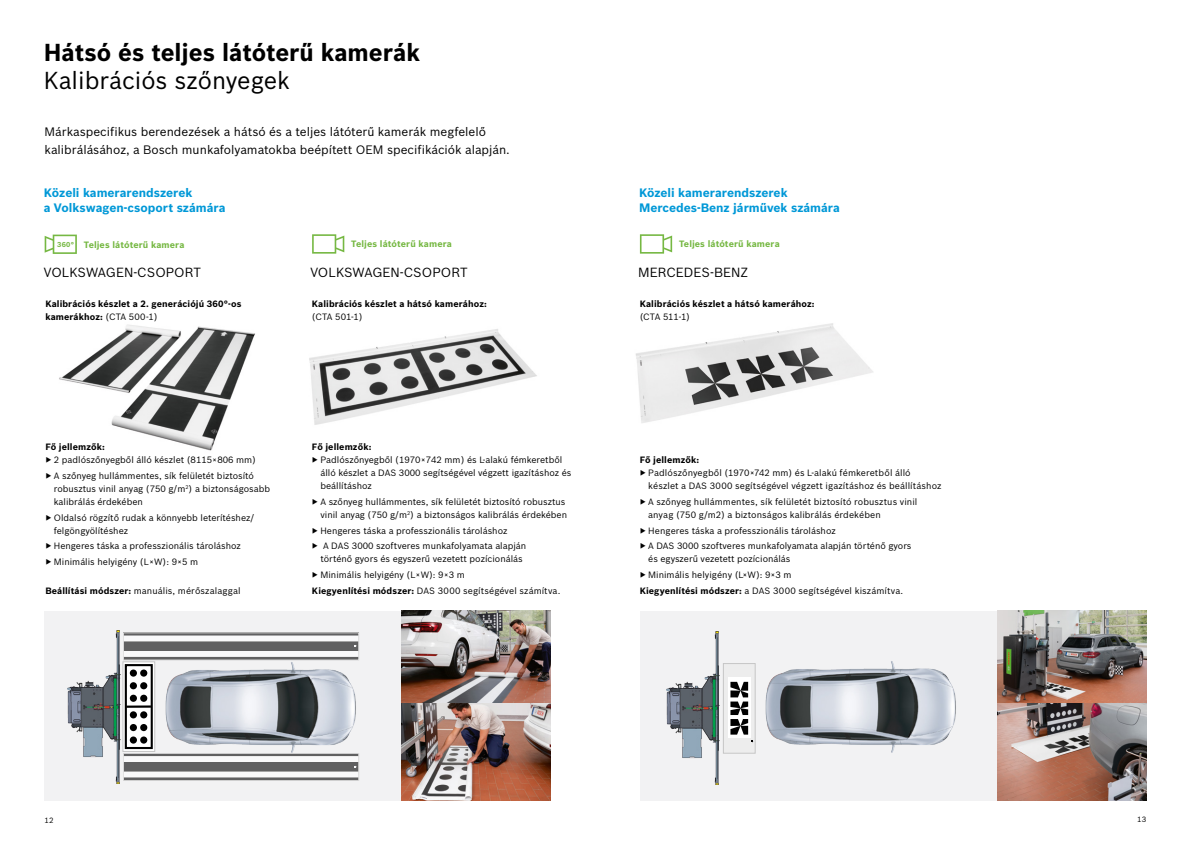
<style>
.page{position:relative;width:1191px;height:842px;background:#fff}
.page>*{position:absolute;margin:0;border:0;box-sizing:border-box;transform-origin:0 0}
.t1{font:700 24px "Bosch Sans";color:#000}
.t2{font:24px "Bosch Sans";color:#000}
.Copy_2_4___4_8_M_reg{font:13px "Bosch Sans";color:#000}
.Copy_2_4___4_8_M_reg-2{font:12px "Bosch Sans";color:#000}
.Copy_2_4___4_8_M_reg-3{font:700 12px "Bosch Sans";color:#0098d7}
.Copy_2_4___4_8_M_reg-4{font:9px/13px "Bosch Sans";color:#000}
.Copy_2_4___4_8_M_reg-5{font:700 9px/13px "Bosch Sans";letter-spacing:.01em;color:#000}
.Headlines_Light_19_23_weiss{font:700 9px "Bosch Sans";letter-spacing:.01em;color:#76b843}
.t3{font:7.5px "Bosch Sans";color:#000}
.Headlines_Light_19_23_weiss-2{font:700 7px "Bosch Sans";color:#76b843}
.s1{font-weight:400}
.s2{font-style:italic}
.s3{font-weight:700}
</style>
<div class="page">
<img style="left:59px;top:324px;width:196px;height:127px">
<img style="left:309px;top:329px;width:228px;height:96px">
<img style="left:636px;top:323px;width:237px;height:100px">
<div style="left:45px;top:611px;width:357px;height:189px;background:#f2f2f3"></div>
<img style="left:163px;top:660px;width:196px;height:93px">
<svg style="left:125px;top:634px;width:232px;height:24px;background:#656566"></svg>
<div style="left:123px;top:632px;width:236px;height:28px;border:1px solid #c6c6c6"></div>
<div style="left:124px;top:651px;width:234px;height:6px;background:#fff"></div>
<div style="left:124px;top:635px;width:234px;height:6px;background:#fff"></div>
<svg style="left:125px;top:755px;width:232px;height:24px;background:#666667"></svg>
<div style="left:123px;top:753px;width:236px;height:28px;border:1px solid #c6c6c6"></div>
<div style="left:124px;top:771px;width:234px;height:6px;background:#fff"></div>
<div style="left:124px;top:756px;width:234px;height:6px;background:#fff"></div>
<img style="left:67px;top:630px;width:53px;height:153px">
<div style="left:123px;top:662px;width:32px;height:89px;background:#fff"></div>
<div style="left:123px;top:661px;width:32px;height:91px;border:1px solid #c6c6c6"></div>
<div style="left:125px;top:664px;width:28px;height:85px;border:2px solid #000"></div>
<hr style="left:126px;top:705px;width:25px;height:3px;background:#000">
<div style="left:130px;top:669px;width:7px;height:8px;background:#000;border-radius:50%"></div>
<div style="left:140px;top:669px;width:7px;height:8px;background:#000;border-radius:50%"></div>
<div style="left:130px;top:682px;width:7px;height:7px;background:#000;border-radius:50%"></div>
<div style="left:140px;top:682px;width:7px;height:7px;background:#000;border-radius:50%"></div>
<div style="left:130px;top:695px;width:7px;height:7px;background:#000;border-radius:50%"></div>
<div style="left:140px;top:695px;width:7px;height:7px;background:#000;border-radius:50%"></div>
<div style="left:130px;top:711px;width:7px;height:7px;background:#000;border-radius:50%"></div>
<div style="left:140px;top:711px;width:7px;height:7px;background:#000;border-radius:50%"></div>
<div style="left:130px;top:724px;width:7px;height:7px;background:#000;border-radius:50%"></div>
<div style="left:140px;top:724px;width:7px;height:7px;background:#000;border-radius:50%"></div>
<div style="left:130px;top:736px;width:7px;height:8px;background:#000;border-radius:50%"></div>
<div style="left:140px;top:736px;width:7px;height:8px;background:#000;border-radius:50%"></div>
<div style="left:640px;top:611px;width:357px;height:189px;background:#f2f2f3"></div>
<img style="left:666px;top:631px;width:54px;height:153px">
<img style="left:765px;top:661px;width:191px;height:92px">
<div style="left:723px;top:663px;width:32px;height:90px;background:#ededed"></div>
<div style="left:723px;top:663px;width:32px;height:90px;border:1px solid #c6c6c6"></div>
<div style="left:728px;top:678px;width:23px;height:60px;background:#fff"></div>
<svg style="left:730px;top:682px;width:23px;height:60px"></svg>
<img style="left:402px;top:611px;width:149px;height:93px">
<img style="left:997px;top:611px;width:149px;height:93px">
<img style="left:402px;top:704px;width:149px;height:96px">
<svg style="left:997px;top:704px;width:149px;height:96px;background:#9b8078"></svg>
<svg style="left:312px;top:234px;width:32px;height:20px"></svg>
<svg style="left:640px;top:234px;width:32px;height:20px"></svg>
<svg style="left:45px;top:235px;width:32px;height:19px"></svg>
<p class="t1" style="left:44px;top:38px;width:378px">Hátsó és teljes látóterű kamerák</p>
<p class="t2" style="left:44px;top:66px;width:248px">Kalibrációs szőnyegek</p>
<p class="Copy_2_4___4_8_M_reg-2" style="left:45px;top:124px;width:443px">Márkaspecifikus berendezések a hátsó és a teljes látóterű kamerák megfelelő</p>
<p class="Copy_2_4___4_8_M_reg-2" style="left:45px;top:142px;width:467px">kalibrálásához, a Bosch munkafolyamatokba beépített OEM specifikációk alapján.</p>
<p class="Copy_2_4___4_8_M_reg-3" style="left:44px;top:185px;width:150px">Közeli kamerarendszerek</p>
<p class="Copy_2_4___4_8_M_reg-3" style="left:44px;top:200px;width:183px">a Volkswagen-csoport számára</p>
<p class="Copy_2_4___4_8_M_reg-3" style="left:639px;top:185px;width:150px">Közeli kamerarendszerek</p>
<p class="Copy_2_4___4_8_M_reg-3" style="left:639px;top:200px;width:202px">Mercedes-Benz járművek számára</p>
<p class="Headlines_Light_19_23_weiss-2" style="left:57px;top:240px;width:18px">360°</p>
<p class="Headlines_Light_19_23_weiss" style="left:84px;top:239px;width:102px">Teljes látóterű kamera</p>
<p class="Headlines_Light_19_23_weiss" style="left:351px;top:238px;width:102px">Teljes látóterű kamera</p>
<p class="Headlines_Light_19_23_weiss" style="left:679px;top:238px;width:102px">Teljes látóterű kamera</p>
<p class="Copy_2_4___4_8_M_reg" style="left:44px;top:264px;width:159px">VOLKSWAGEN-CSOPORT</p>
<p class="Copy_2_4___4_8_M_reg" style="left:310px;top:264px;width:159px">VOLKSWAGEN-CSOPORT</p>
<p class="Copy_2_4___4_8_M_reg" style="left:638px;top:264px;width:112px">MERCEDES-BENZ</p>
<p class="Copy_2_4___4_8_M_reg-5" style="left:45px;top:297px;width:198px">Kalibrációs készlet a 2. generációjú 360°-os</p>
<p class="Copy_2_4___4_8_M_reg-5" style="left:45px;top:310px;width:114px">kamerákhoz: <span class="s1">(CTA 500-1)</span></p>
<p class="Copy_2_4___4_8_M_reg-5" style="left:312px;top:297px;width:176px">Kalibrációs készlet a hátsó kamerához: <span class="s1">(CTA 501-1)</span></p>
<p class="Copy_2_4___4_8_M_reg-5" style="left:45px;top:440px;width:61px">Fő jellemzők:</p>
<p class="Copy_2_4___4_8_M_reg-4" style="left:45px;top:453px;width:212px"><span class="s2">▶</span> 2 padlószőnyegből álló készlet (8115×806 mm)</p>
<p class="Copy_2_4___4_8_M_reg-4" style="left:54px;top:469px;width:218px;text-indent:-9px"><span class="s2">▶</span> A szőnyeg hullámmentes, sík felületét biztosító robusztus vinil anyag (750 g/m<sup>2</sup>) a biztonságosabb kalibrálás érdekében</p>
<p class="Copy_2_4___4_8_M_reg-4" style="left:54px;top:511px;width:202px;text-indent:-9px"><span class="s2">▶</span> Oldalsó rögzítő rudak a könnyebb leterítéshez/ felgöngyölítéshez</p>
<p class="Copy_2_4___4_8_M_reg-4" style="left:45px;top:540px;width:197px"><span class="s2">▶</span> Hengeres táska a professzionális tároláshoz</p>
<p class="Copy_2_4___4_8_M_reg-4" style="left:45px;top:555px;width:154px"><span class="s2">▶</span> Minimális helyigény (L×W): 9×5 m</p>
<p class="Copy_2_4___4_8_M_reg-4" style="left:45px;top:584px;width:197px"><span class="s3">Beállítási módszer:</span> manuális, mérőszalaggal</p>
<p class="Copy_2_4___4_8_M_reg-5" style="left:312px;top:440px;width:61px">Fő jellemzők:</p>
<p class="Copy_2_4___4_8_M_reg-4" style="left:320px;top:453px;width:253px;text-indent:-9px"><span class="s2">▶</span> Padlószőnyegből (1970×742 mm) és L-alakú fémkeretből álló készlet a DAS 3000 segítségével végzett igazításhoz és beállításhoz</p>
<p class="Copy_2_4___4_8_M_reg-4" style="left:312px;top:495px;width:257px;text-align:right"><span class="s2">▶</span> A szőnyeg hullámmentes, sík felületét biztosító robusztus vinil anyag (750 g/m<sup>2</sup>) a biztonságos kalibrálás érdekében</p>
<p class="Copy_2_4___4_8_M_reg-4" style="left:312px;top:524px;width:197px"><span class="s2">▶</span> Hengeres táska a professzionális tároláshoz</p>
<p class="Copy_2_4___4_8_M_reg-4" style="left:312px;top:540px;width:216px;text-align:center"><span class="s2">▶</span> A DAS 3000 szoftveres munkafolyamata alapján történő gyors és egyszerű vezetett pozícionálás</p>
<p class="Copy_2_4___4_8_M_reg-4" style="left:312px;top:568px;width:154px"><span class="s2">▶</span> Minimális helyigény (L×W): 9×3 m</p>
<p class="Copy_2_4___4_8_M_reg-4" style="left:312px;top:584px;width:250px"><span class="s3">Kiegyenlítési módszer:</span> DAS 3000 segítségével számítva.</p>
<p class="Copy_2_4___4_8_M_reg-5" style="left:639px;top:297px;width:176px">Kalibrációs készlet a hátsó kamerához:</p>
<p class="Copy_2_4___4_8_M_reg-4" style="left:639px;top:310px;width:52px">(CTA 511-1)</p>
<p class="Copy_2_4___4_8_M_reg-5" style="left:639px;top:453px;width:61px">Fő jellemzők:</p>
<p class="Copy_2_4___4_8_M_reg-4" style="left:648px;top:466px;width:295px;text-indent:-9px"><span class="s2">▶</span> Padlószőnyegből (1970×742 mm) és L-alakú fémkeretből álló készlet a DAS 3000 segítségével végzett igazításhoz és beállításhoz</p>
<p class="Copy_2_4___4_8_M_reg-4" style="left:648px;top:495px;width:271px;text-indent:-9px"><span class="s2">▶</span> A szőnyeg hullámmentes, sík felületét biztosító robusztus vinil anyag (750 g/m2) a biztonságos kalibrálás érdekében</p>
<p class="Copy_2_4___4_8_M_reg-4" style="left:639px;top:524px;width:198px"><span class="s2">▶</span> Hengeres táska a professzionális tároláshoz</p>
<p class="Copy_2_4___4_8_M_reg-4" style="left:648px;top:540px;width:265px;text-indent:-9px"><span class="s2">▶</span> A DAS 3000 szoftveres munkafolyamata alapján történő gyors és egyszerű vezetett pozícionálás</p>
<p class="Copy_2_4___4_8_M_reg-4" style="left:639px;top:568px;width:153px"><span class="s2">▶</span> Minimális helyigény (L×W): 9×3 m</p>
<p class="Copy_2_4___4_8_M_reg-4" style="left:639px;top:584px;width:265px"><span class="s3">Kiegyenlítési módszer:</span> a DAS 3000 segítségével kiszámítva.</p>
<p class="t3" style="left:45px;top:815px;width:11px">12</p>
<p class="t3" style="left:1137px;top:815px;width:11px">13</p>
</div>
